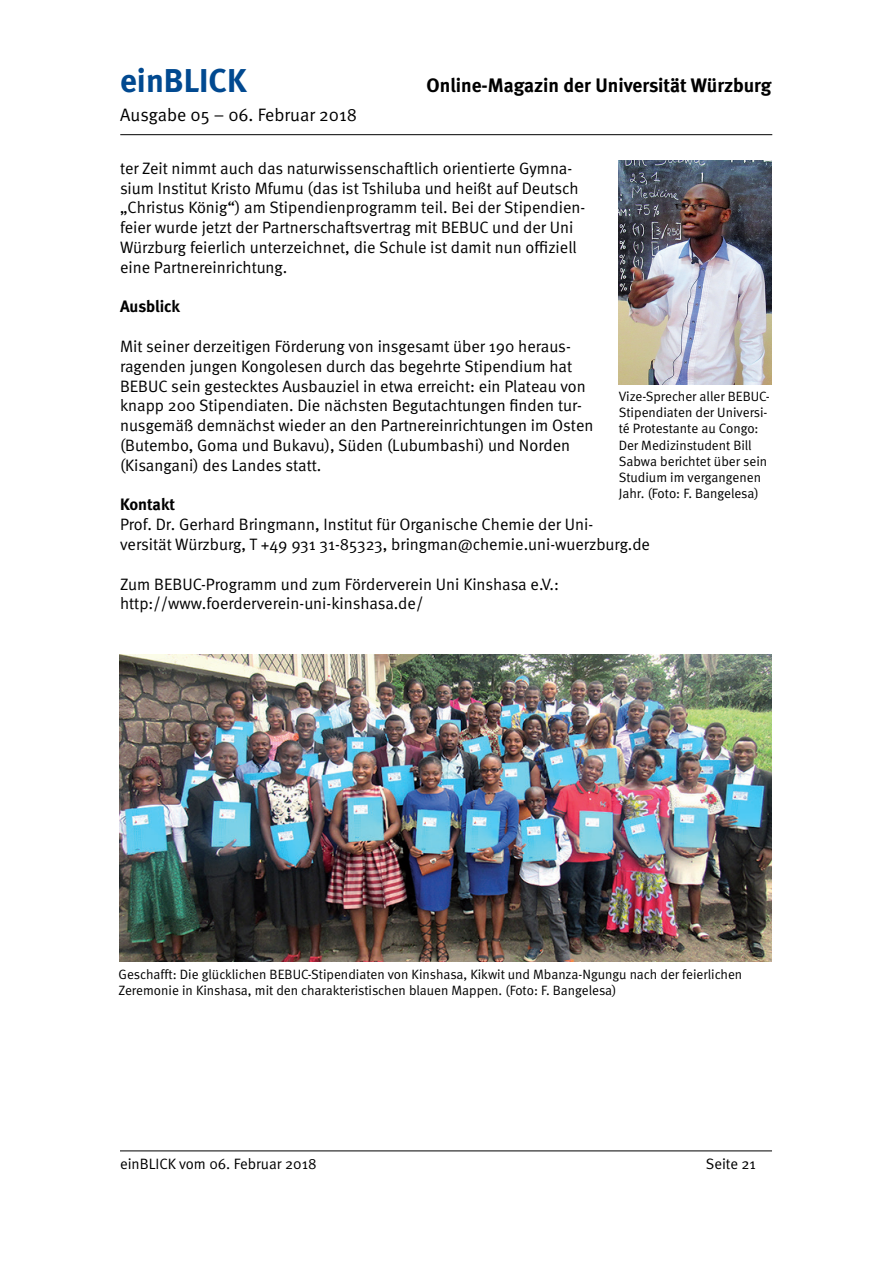
<style>
.page{position:relative;width:893px;height:1263px;background:#fff}
.page>*{position:absolute;margin:0;border:0;box-sizing:border-box;transform-origin:0 0}
.t1{font:700 33px "Meta";color:#014990}
.t2{font:700 19.5px "Meta";color:#000}
.t3{font:18px "Meta Normal";color:#000}
.t4{font:16.5px/19.8px "Meta Normal";color:#000}
.t5{font:700 16.5px "Meta";color:#000}
.t6{font:15px "Meta Normal";color:#000}
.t7{font:13.5px/16.2px "Meta Normal";color:#000}
</style>
<div class="page">
<hr style="left:120px;top:134px;width:652px;height:1px;background:#000">
<hr style="left:120px;top:1150px;width:652px;height:1px;background:#000">
<img style="left:618px;top:160px;width:154px;height:224px">
<img style="left:120px;top:654px;width:652px;height:308px">
<h1 class="t1" style="left:120px;top:61px;width:128px">einBLICK</h1>
<p class="t2" style="left:427px;top:74px;width:346px">Online-Magazin der Universität Würzburg</p>
<p class="t3" style="left:120px;top:105px;width:238px">Ausgabe 05 – 06. Februar 2018</p>
<p class="t4" style="left:120px;top:158px;width:467px">ter Zeit nimmt auch das naturwissenschaftlich orientierte Gymna&shy;sium Institut Kristo Mfumu (das ist Tshiluba und heißt auf Deutsch „Christus König“) am Stipendienprogramm teil. Bei der Stipendien&shy;feier wurde jetzt der Partnerschaftsvertrag mit BEBUC und der Uni Würzburg feierlich unterzeichnet, die Schule ist damit nun offiziell eine Partnereinrichtung.</p>
<p class="t5" style="left:120px;top:297px;width:61px">Ausblick</p>
<p class="t4" style="left:120px;top:336px;width:475px">Mit seiner derzeitigen Förderung von insgesamt über 190 heraus&shy;ragenden jungen Kongolesen durch das begehrte Stipendium hat BEBUC sein gestecktes Ausbauziel in etwa erreicht: ein Plateau von knapp 200 Stipendiaten. Die nächsten Begutachtungen finden tur&shy;nusgemäß demnächst wieder an den Partnereinrichtungen im Osten (Butembo, Goma und Bukavu), Süden (Lubumbashi) und Norden (Kisangani) des Landes statt.</p>
<p class="t5" style="left:120px;top:495px;width:57px">Kontakt</p>
<p class="t4" style="left:120px;top:514px;width:531px">Prof. Dr. Gerhard Bringmann, Institut für Organische Chemie der Uni-<br>versität Würzburg, T +49 931 31-85323, bringman@chemie.uni-wuerzburg.de</p>
<p class="t4" style="left:120px;top:574px;width:440px">Zum BEBUC-Programm und zum Förderverein Uni Kinshasa e.V.: http://www.foerderverein-uni-kinshasa.de/</p>
<p class="t7" style="left:619px;top:388px;width:153px">Vize-Sprecher aller BEBUC-<br>Stipendiaten der Universi&shy;té Protestante au Congo:<br>Der Medizinstudent Bill<br>Sabwa berichtet über sein<br>Studium im vergangenen<br>Jahr. (Foto: F. Bangelesa)</p>
<p class="t7" style="left:119px;top:966px;width:625px">Geschafft: Die glücklichen BEBUC-Stipendiaten von Kinshasa, Kikwit und Mbanza-Ngungu nach der feierlichen<br>Zeremonie in Kinshasa, mit den charakteristischen blauen Mappen. (Foto: F. Bangelesa)</p>
<p class="t6" style="left:120px;top:1155px;width:198px">einBLICK vom 06. Februar 2018</p>
<p class="t6" style="left:706px;top:1155px;width:52px">Seite 21</p>
</div>
